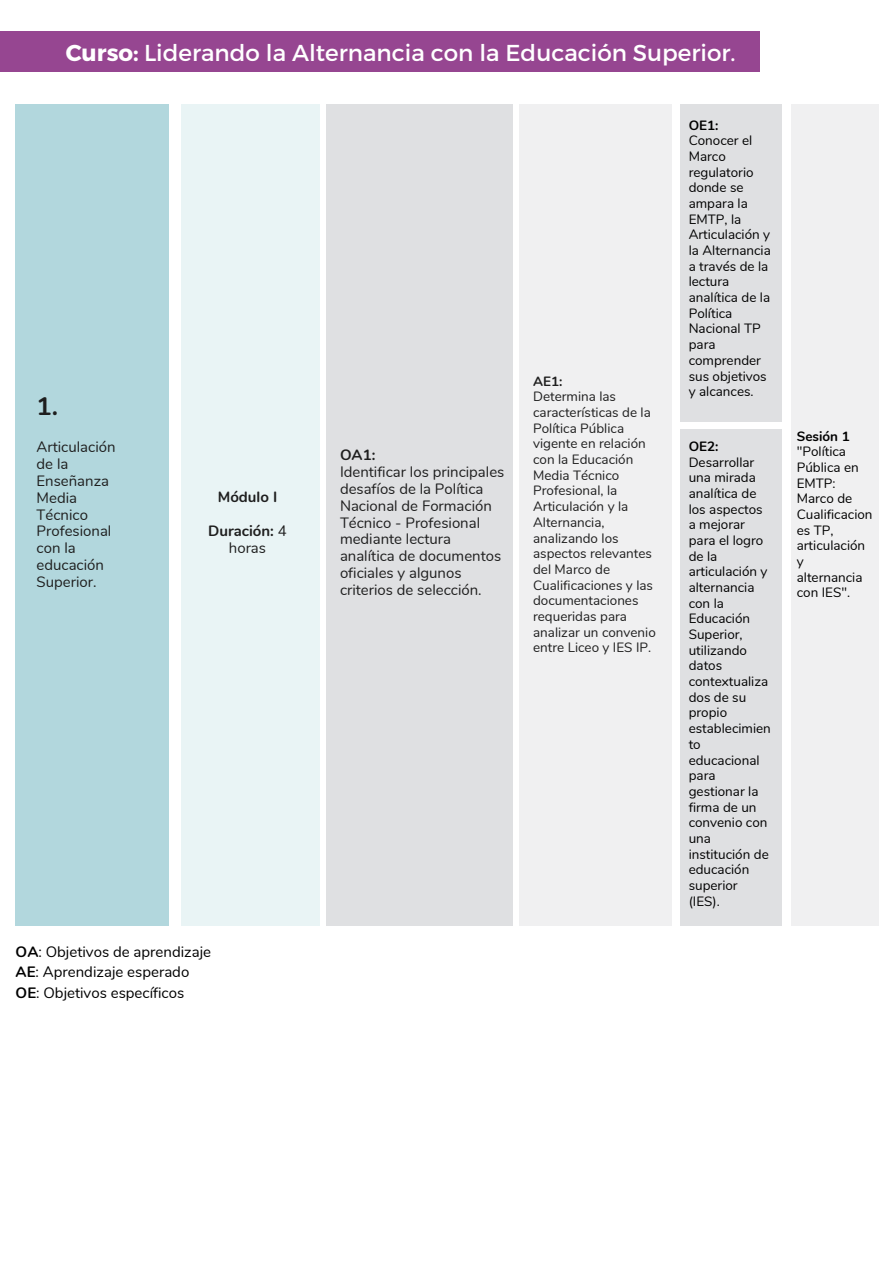
<style>
.page{position:relative;width:894px;height:1264px;background:#fff}
.page>*{position:absolute;margin:0;border:0;box-sizing:border-box;transform-origin:0 0}
.t1{font:700 25.5px "Nunito";color:#1e1e1e}
.t2{font:22.95px "Montserrat";color:#fff}
.t3{font:15px/16.8px "Nunito";color:#1e1e1e}
.t4{font:15px/20.2px "Nunito";color:#000}
.t5{font:700 15px/16.8px "Nunito";color:#1e1e1e;text-align:center}
.t6{font:13.5px/15.8px "Nunito";color:#000}
.t7{font:13.5px/15.8px "Nunito";color:#1e1e1e}
.t8{font:700 13.5px "Nunito";color:#000}
.t9{font:700 13.5px "Nunito";color:#1e1e1e}
.s1{font-weight:700}
.s2{font-weight:400}
</style>
<div class="page">
<div style="left:0;top:32px;width:759px;height:40px;background:#964691"></div>
<div style="left:15px;top:104px;width:153px;height:821px;background:#b2d7dd"></div>
<div style="left:181px;top:104px;width:138px;height:821px;background:#e9f4f5"></div>
<div style="left:327px;top:104px;width:186px;height:821px;background:#dfe0e2"></div>
<div style="left:519px;top:104px;width:152px;height:821px;background:#f0f0f1"></div>
<div style="left:790px;top:104px;width:88px;height:821px;background:#f0f0f1"></div>
<div style="left:680px;top:104px;width:101px;height:318px;background:#dfe0e2"></div>
<div style="left:680px;top:429px;width:101px;height:496px;background:#dfe0e2"></div>
<p class="t2" style="left:66px;top:38px;width:671px"><span class="s1">Curso:</span> Liderando la Alternancia con la Educación Superior.</p>
<h4 class="t1" style="left:37px;top:389px;width:23px">1.</h4>
<h1 class="t3" style="left:37px;top:438px;width:80px">Articulación de la<br>Enseñanza<br>Media<br>Técnico<br>Profesional con la educación<br>Superior.</h1>
<h3 class="t5" style="left:218px;top:489px;width:61px">Módulo I</h3>
<h4 class="t5" style="left:208px;top:522px;width:80px">Duración: <span class="s2">4 horas</span></h4>
<p class="t4" style="left:16px;top:941px;width:197px"><span class="s1">OA</span>: Objetivos de aprendizaje<br><span class="s1">AE</span>: Aprendizaje esperado<br><span class="s1">OE</span>: Objetivos específicos</p>
<h4 class="t3" style="left:340px;top:446px;width:166px"><span class="s1">OA1:<br></span>Identificar los principales desafíos de la Política<br>Nacional de Formación<br>Técnico - Profesional mediante lectura analítica de documentos oficiales y algunos criterios de selección.</h4>
<p class="t9" style="left:533px;top:372px;width:31px">AE1:</p>
<p class="t7" style="left:533px;top:389px;width:124px">Determina las características de la<br>Política Pública vigente en relación con la Educación<br>Media Técnico<br>Profesional, la<br>Articulación y la<br>Alternancia, analizando los aspectos relevantes del Marco de<br>Cualificaciones y las documentaciones requeridas para analizar un convenio entre Liceo y IES IP.</p>
<p class="t8" style="left:688px;top:116px;width:31px">OE1:</p>
<h4 class="t6" style="left:688px;top:133px;width:84px">Conocer el<br>Marco regulatorio donde se ampara la<br>EMTP, la<br>Articulación y la Alternancia a través de la lectura analítica de la<br>Política<br>Nacional TP para comprender sus objetivos y alcances.</h4>
<p class="t8" style="left:688px;top:437px;width:31px">OE2:</p>
<p class="t6" style="left:688px;top:454px;width:84px">Desarrollar una mirada analítica de los aspectos a mejorar para el logro de la articulación y alternancia con la<br>Educación<br>Superior, utilizando datos contextualiza dos de su propio establecimien to educacional para gestionar la firma de un convenio con una institución de educación superior (IES).</p>
<p class="t8" style="left:796px;top:427px;width:54px">Sesión 1</p>
<p class="t6" style="left:796px;top:444px;width:77px">"Política<br>Pública en<br>EMTP:<br>Marco de<br>Cualificacion es TP, articulación y alternancia con IES".</p>
</div>
